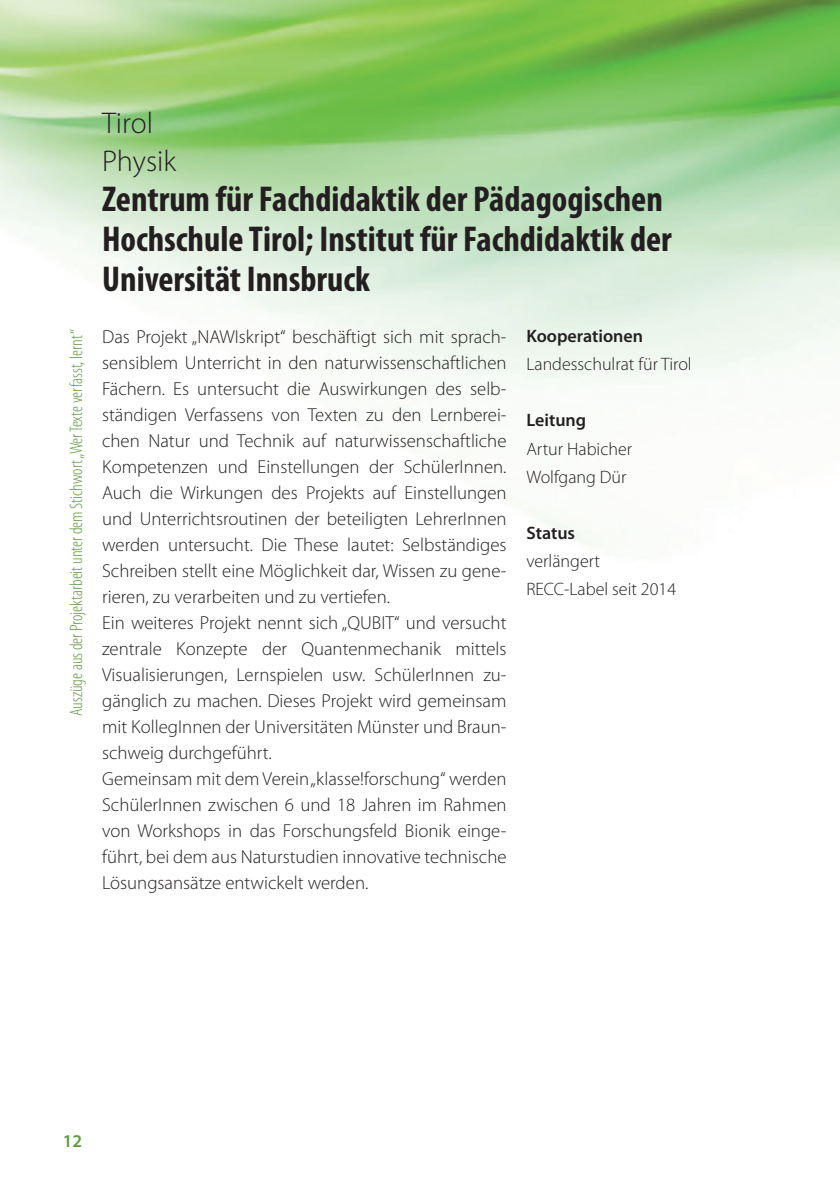
<style>
.page{position:relative;width:840px;height:1191px;background:#fff}
.page>*{position:absolute;margin:0;border:0;box-sizing:border-box;transform-origin:0 0}
.t1{font:700 condensed 36px/40px "Myriad Pro";color:#231f20}
.t2{font:300 30px/38px "Myriad Pro";color:#231f20}
.t3{font:300 18.8px/26px "Myriad Pro";color:#231f20}
.t4{font:300 18px/28px "Myriad Pro";color:#231f20}
.t5{font:300 condensed 18px "Myriad Pro";color:#609a43}
.t6{font:600 18px "Myriad Pro";color:#231f20}
.t7{font:600 18px "Myriad Pro";color:#609a43}
</style>
<div class="page">
<img style="left:0;top:0;width:839px;height:548px">
<p class="t5" style="left:66px;top:716px;width:389px;rotate:-90deg">Auszüge aus der Projektarbeit unter dem Stichwort „Wer Texte verfasst, lernt “</p>
<h2 class="t2" style="left:102px;top:104px;width:75px">Tirol<br>Physik</h2>
<h1 class="t1" style="left:102px;top:178px;width:571px">Zentrum für Fachdidaktik der Pädagogischen<br>Hochschule Tirol; Institut für Fachdidaktik der<br>Universität Innsbruck</h1>
<p class="t3" style="left:102px;top:324px;width:405px">Das Projekt „NAWIskript“ beschäftigt sich mit sprach&shy;sensiblem Unterricht in den naturwissenschaftlichen Fächern. Es untersucht die Auswirkungen des selb&shy;ständigen Verfassens von Texten zu den Lernberei&shy;chen Natur und Technik auf naturwissenschaftliche Kompetenzen und Einstellungen der SchülerInnen.<br>Auch die Wirkungen des Projekts auf Einstellungen und Unterrichtsroutinen der beteiligten LehrerInnen werden untersucht. Die These lautet: Selbständiges Schreiben stellt eine Möglichkeit dar, Wissen zu gene&shy;rieren, zu verarbeiten und zu vertiefen.<br>Ein weiteres Projekt nennt sich „QUBIT“ und versucht zentrale Konzepte der Quantenmechanik mittels Visualisierungen, Lernspielen usw. SchülerInnen zu&shy;gänglich zu machen. Dieses Projekt wird gemeinsam mit KollegInnen der Universitäten Münster und Braun&shy;schweig durchgeführt.<br>Gemeinsam mit dem Verein „klasse!forschung“ werden SchülerInnen zwischen 6 und 18 Jahren im Rahmen von Workshops in das Forschungsfeld Bionik einge&shy;führt, bei dem aus Naturstudien innovative technische Lösungsansätze entwickelt werden.</p>
<p class="t6" style="left:526px;top:325px;width:118px">Kooperationen</p>
<p class="t4" style="left:526px;top:351px;width:167px">Landesschulrat für Tirol</p>
<p class="t6" style="left:526px;top:409px;width:61px">Leitung</p>
<p class="t4" style="left:526px;top:435px;width:107px">Artur Habicher<br>Wolfgang Dür</p>
<p class="t6" style="left:526px;top:521px;width:50px">Status</p>
<p class="t4" style="left:526px;top:547px;width:151px">verlängert<br>RECC-Label seit 2014</p>
<p class="t7" style="left:63px;top:1129px;width:21px">12</p>
</div>
